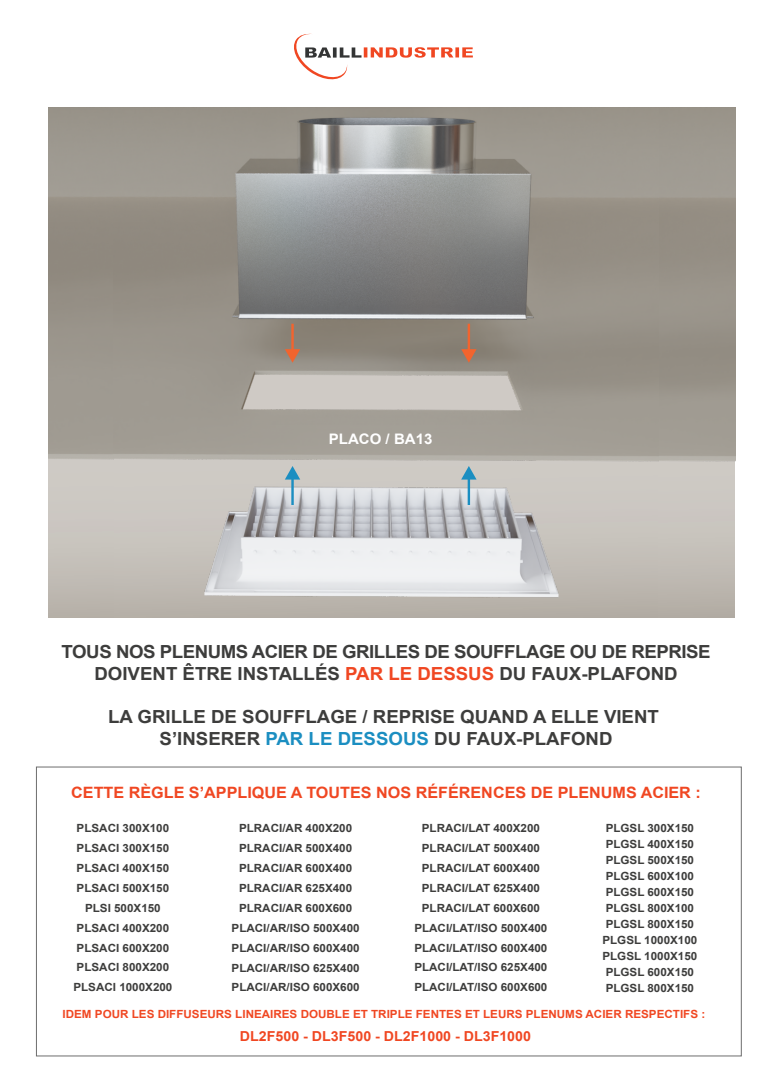
<style>
.page{position:relative;width:780px;height:1088px;background:#fff}
.page>*{position:absolute;margin:0;border:0;box-sizing:border-box;transform-origin:0 0}
.t1{font:700 18px/21.6px "Arial";letter-spacing:-.025em;color:#3d3d3c;text-align:center}
.t2{font:700 18px/21.6px "Arial";color:#3d3d3c;text-align:center}
.t3{font:700 15.62px "Arial";color:#f04722}
.t4{font:700 14.5px "Arial";color:#fff}
.t5{font:700 13.75px "Arial";color:#f04722}
.t6{font:700 11.25px/20px "Arial";color:#3d3d3c;text-align:center}
.t7{font:700 11.25px "Arial";color:#f04722}
.s1{color:#f04722}
.s2{color:#1b8ec1}
</style>
<div class="page">
<div style="left:114px;top:348px;width:543px;height:270px;background:#b6b0a8"></div>
<img style="left:114px;top:108px;width:544px;height:491px">
<svg style="left:285px;top:466px;width:15px;height:39px"></svg>
<svg style="left:461px;top:466px;width:15px;height:39px"></svg>
<svg style="left:461px;top:324px;width:15px;height:39px"></svg>
<svg style="left:285px;top:324px;width:15px;height:39px"></svg>
<svg style="left:294px;top:33px;width:179px;height:47px"></svg>
<p class="t4" style="left:329px;top:428px;width:105px">PLACO / BA13</p>
<h1 class="t1" style="left:62px;top:641px;width:650px">TOUS NOS PLENUMS ACIER DE GRILLES DE SOUFFLAGE OU DE REPRISE<br>DOIVENT ÊTRE INSTALLÉS <span class="s1">PAR LE DESSUS</span> DU FAUX-PLAFOND</h1>
<h1 class="t2" style="left:108px;top:706px;width:552px">LA GRILLE DE SOUFFLAGE / REPRISE QUAND A ELLE VIENT<br>S’INSERER <span class="s2">PAR LE DESSOUS</span> DU FAUX-PLAFOND</h1>
<h2 class="t3" style="left:71px;top:782px;width:631px">CETTE RÈGLE S’APPLIQUE A TOUTES NOS RÉFÉRENCES DE PLENUMS ACIER :</h2>
<p class="t6" style="left:73px;top:818px;width:100px">PLSACI 300X100<br>PLSACI 300X150<br>PLSACI 400X150<br>PLSACI 500X150<br>PLSI 500X150<br>PLSACI 400X200<br>PLSACI 600X200<br>PLSACI 800X200<br>PLSACI 1000X200</p>
<p class="t6" style="left:231px;top:818px;width:130px">PLRACI/AR 400X200<br>PLRACI/AR 500X400<br>PLRACI/AR 600X400<br>PLRACI/AR 625X400<br>PLRACI/AR 600X600<br>PLACI/AR/ISO 500X400<br>PLACI/AR/ISO 600X400<br>PLACI/AR/ISO 625X400<br>PLACI/AR/ISO 600X600</p>
<p class="t7" style="left:63px;top:1006px;width:644px">IDEM POUR LES DIFFUSEURS LINEAIRES DOUBLE ET TRIPLE FENTES ET LEURS PLENUMS ACIER RESPECTIFS :</p>
<p class="t5" style="left:240px;top:1026px;width:292px">DL2F500 - DL3F500 - DL2F1000 - DL3F1000</p>
<p class="t6" style="left:414px;top:818px;width:135px">PLRACI/LAT 400X200<br>PLRACI/LAT 500X400<br>PLRACI/LAT 600X400<br>PLRACI/LAT 625X400<br>PLRACI/LAT 600X600<br>PLACI/LAT/ISO 500X400<br>PLACI/LAT/ISO 600X400<br>PLACI/LAT/ISO 625X400<br>PLACI/LAT/ISO 600X600</p>
<p class="t6" style="left:602px;top:820px;width:96px;line-height:16px;text-align:left">PLGSL 300X150<br>PLGSL 400X150<br>PLGSL 500X150<br>PLGSL 600X100<br>PLGSL 600X150<br>PLGSL 800X100<br>PLGSL 800X150<br>PLGSL 1000X100<br>PLGSL 1000X150<br>PLGSL 600X150<br>PLGSL 800X150</p>
</div>
